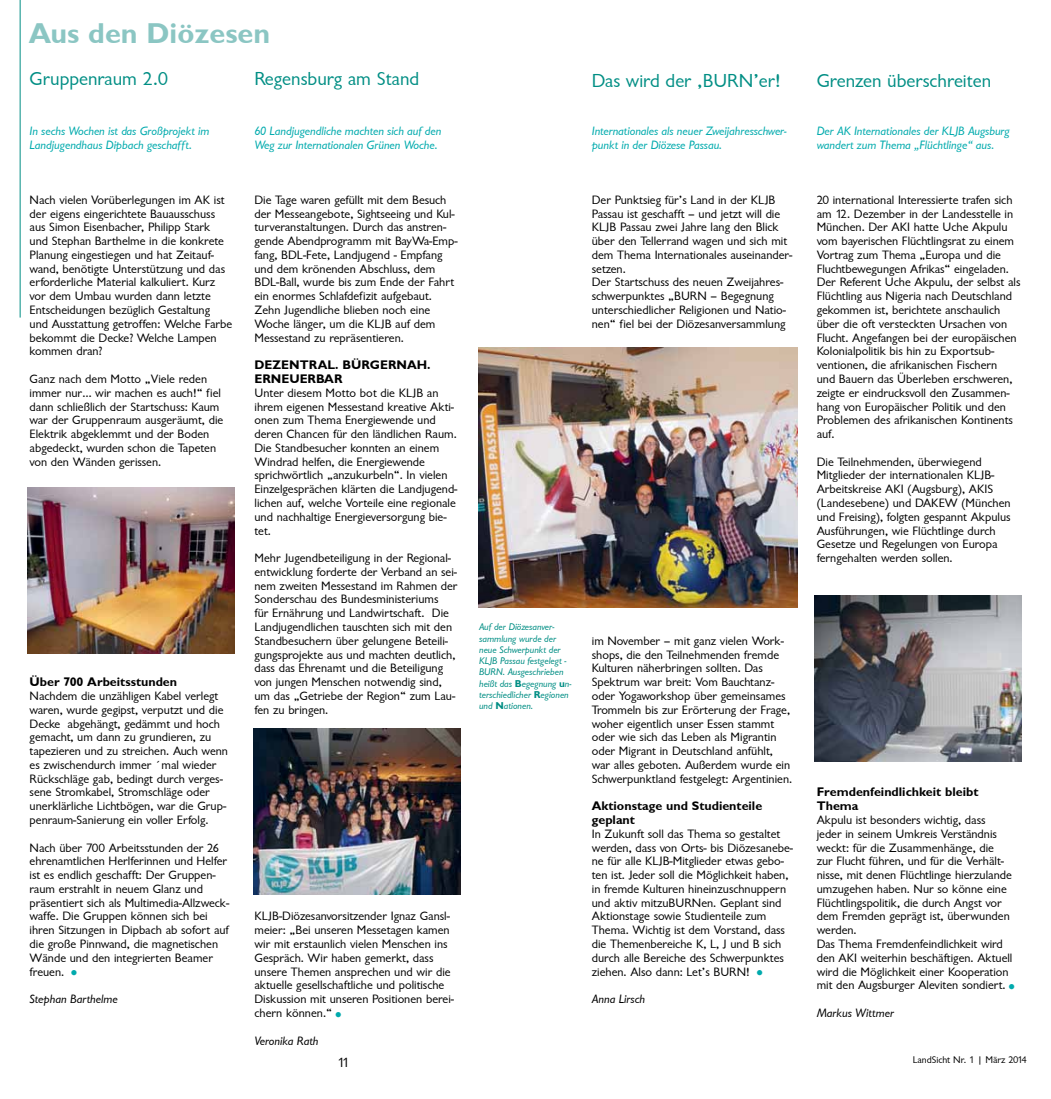
<style>
.page{position:relative;width:1051px;height:1099px;background:#fff}
.page>*{position:absolute;margin:0;border:0;box-sizing:border-box;transform-origin:0 0}
.t1{font:28.75px "Garrison Sans BOLD";color:#8bc6c3}
.t2{font:19.38px "Garrison Sans";color:#008e84}
.t3{font:13.75px "Garrison Sans";color:#000}
.t4{font:12.5px/13.8px "Garrison Sans";color:#000}
.t5{font:12.5px/13.8px "Garrison Sans ITALIC";letter-spacing:-.005em;color:#00aaad}
.t6{font:12.5px/13.8px "Garrison Sans BOLD";color:#000}
.t7{font:12.5px "Garrison Sans ITALIC";color:#000}
.t8{font:10px/11.2px "Garrison Sans ITALIC";color:#008e84}
.t9{font:10px "Garrison Sans";color:#000}
.s1{font-size:18.75px;color:#00aaad}
.s2{font-family:"Garrison Sans BOLD"}
</style>
<div class="page">
<hr style="left:20px;top:0;width:1px;height:317px;background:#008e84">
<img style="left:27px;top:487px;width:207px;height:166px">
<img style="left:253px;top:728px;width:207px;height:166px">
<img style="left:478px;top:348px;width:319px;height:259px">
<img style="left:814px;top:595px;width:207px;height:166px">
<h1 class="t1" style="left:29px;top:17px;width:243px">Aus den Diözesen</h1>
<h2 class="t2" style="left:30px;top:68px;width:140px">Gruppenraum 2.0</h2>
<p class="t5" style="left:30px;top:124px;width:181px">In sechs Wochen ist das Großprojekt im<br>Landjugendhaus Dipbach geschafft.</p>
<h2 class="t2" style="left:254px;top:68px;width:166px">Regensburg am Stand</h2>
<p class="t5" style="left:254px;top:124px;width:188px">60 Landjugendliche machten sich auf den<br>Weg zur Internationalen Grünen Woche.</p>
<p class="t4" style="left:30px;top:193px;width:204px">Nach vielen Vorüberlegungen im AK ist der eigens eingerichtete Bauausschuss aus Simon Eisenbacher, Philipp Stark<br>und Stephan Barthelme in die konkrete Planung eingestiegen und hat Zeitauf&shy;wand, benötigte Unterstützung und das erforderliche Material kalkuliert. Kurz vor dem Umbau wurden dann letzte Entscheidungen bezüglich Gestaltung<br>und Ausstattung getroffen: Welche Farbe bekommt die Decke? Welche Lampen kommen dran?</p>
<p class="t4" style="left:30px;top:372px;width:195px">Ganz nach dem Motto „Viele reden immer nur… wir machen es auch!“ fiel dann schließlich der Startschuss: Kaum war der Gruppenraum ausgeräumt, die Elektrik abgeklemmt und der Boden abgedeckt, wurden schon die Tapeten von den Wänden gerissen.</p>
<p class="t6" style="left:30px;top:675px;width:149px">Über 700 Arbeitsstunden</p>
<p class="t4" style="left:30px;top:689px;width:200px">Nachdem die unzähligen Kabel verlegt waren, wurde gegipst, verputzt und die Decke abgehängt, gedämmt und hoch gemacht, um dann zu grundieren, zu tapezieren und zu streichen. Auch wenn es zwischendurch immer ´mal wieder Rückschläge gab, bedingt durch verges&shy;sene Stromkabel, Stromschläge oder unerklärliche Lichtbögen, war die Grup&shy;penraum-Sanierung ein voller Erfolg.</p>
<p class="t4" style="left:30px;top:840px;width:201px">Nach über 700 Arbeitsstunden der 26 ehrenamtlichen Herlferinnen und Helfer ist es endlich geschafft: Der Gruppen&shy;raum erstrahlt in neuem Glanz und präsentiert sich als Multimedia-Allzweck&shy;waffe. Die Gruppen können sich bei ihren Sitzungen in Dipbach ab sofort auf die große Pinnwand, die magnetischen Wände und den integrierten Beamer freuen. <span class="s1">•</span></p>
<p class="t7" style="left:30px;top:992px;width:90px">Stephan Barthelme</p>
<p class="t4" style="left:254px;top:193px;width:205px">Die Tage waren gefüllt mit dem Besuch der Messeangebote, Sightseeing und Kul&shy;turveranstaltungen. Durch das anstren&shy;gende Abendprogramm mit BayWa-Emp&shy;fang, BDL-Fete, Landjugend - Empfang und dem krönenden Abschluss, dem BDL-Ball, wurde bis zum Ende der Fahrt ein enormes Schlafdefizit aufgebaut.<br>Zehn Jugendliche blieben noch eine Woche länger, um die KLJB auf dem Messestand zu repräsentieren.</p>
<p class="t6" style="left:254px;top:358px;width:178px">DEZENTRAL. BÜRGERNAH.<br>ERNEUERBAR</p>
<p class="t4" style="left:254px;top:386px;width:204px">Unter diesem Motto bot die KLJB an ihrem eigenen Messestand kreative Akti&shy;onen zum Thema Energiewende und deren Chancen für den ländlichen Raum.<br>Die Standbesucher konnten an einem Windrad helfen, die Energiewende sprichwörtlich „anzukurbeln“. In vielen Einzelgesprächen klärten die Landjugend&shy;lichen auf, welche Vorteile eine regionale und nachhaltige Energieversorgung bie&shy;tet.</p>
<p class="t4" style="left:254px;top:551px;width:205px">Mehr Jugendbeteiligung in der Regional&shy;entwicklung forderte der Verband an sei&shy;nem zweiten Messestand im Rahmen der Sonderschau des Bundesministeriums<br>für Ernährung und Landwirtschaft. Die Landjugendlichen tauschten sich mit den Standbesuchern über gelungene Beteili&shy;gungsprojekte aus und machten deutlich, dass das Ehrenamt und die Beteiligung von jungen Menschen notwendig sind, um das „Getriebe der Region“ zum Lau&shy;fen zu bringen.</p>
<p class="t4" style="left:254px;top:909px;width:201px">KLJB-Diözesanvorsitzender Ignaz Gansl&shy;meier: „Bei unseren Messetagen kamen wir mit erstaunlich vielen Menschen ins Gespräch. Wir haben gemerkt, dass unsere Themen ansprechen und wir die aktuelle gesellschaftliche und politische Diskussion mit unseren Positionen berei&shy;chern können.“<span class="s1">•</span></p>
<p class="t7" style="left:254px;top:1033px;width:65px">Veronika Rath</p>
<h2 class="t2" style="left:591px;top:70px;width:190px">Das wird der ‚BURN’er!</h2>
<p class="t5" style="left:591px;top:124px;width:196px">Internationales als neuer Zweijahresschwer&shy;punkt in der Diözese Passau.</p>
<p class="t4" style="left:591px;top:193px;width:202px">Der Punktsieg für’s Land in der KLJB Passau ist geschafft – und jetzt will die KLJB Passau zwei Jahre lang den Blick über den Tellerrand wagen und sich mit dem Thema Internationales auseinander&shy;setzen.<br>Der Startschuss des neuen Zweijahres&shy;schwerpunktes „BURN – Begegnung unterschiedlicher Religionen und Natio&shy;nen“ fiel bei der Diözesanversammlung</p>
<p class="t8" style="left:479px;top:621px;width:94px">Auf der Diözesanver&shy;sammlung wurde der neue Schwerpunkt der<br>KLJB Passau festgelegt -<br>BURN. Ausgeschrieben heißt das <span class="s2">B</span>egegnung <span class="s2">u</span>n&shy;terschiedlicher <span class="s2">R</span>egionen und <span class="s2">N</span>ationen.</p>
<p class="t4" style="left:591px;top:634px;width:202px">im November – mit ganz vielen Work&shy;shops, die den Teilnehmenden fremde Kulturen näherbringen sollten. Das Spektrum war breit: Vom Bauchtanz&shy;oder Yogaworkshop über gemeinsames Trommeln bis zur Erörterung der Frage, woher eigentlich unser Essen stammt oder wie sich das Leben als Migrantin oder Migrant in Deutschland anfühlt, war alles geboten. Außerdem wurde ein Schwerpunktland festgelegt: Argentinien.</p>
<p class="t6" style="left:591px;top:799px;width:172px">Aktionstage und Studienteile geplant</p>
<p class="t4" style="left:591px;top:827px;width:203px">In Zukunft soll das Thema so gestaltet werden, dass von Orts- bis Diözesanebe&shy;ne für alle KLJB-Mitglieder etwas gebo&shy;ten ist. Jeder soll die Möglichkeit haben, in fremde Kulturen hineinzuschnuppern und aktiv mitzuBURNen. Geplant sind Aktionstage sowie Studienteile zum Thema. Wichtig ist dem Vorstand, dass die Themenbereiche K, L, J und B sich durch alle Bereiche des Schwerpunktes ziehen. Also dann: Let’s BURN! <span class="s1">•</span></p>
<p class="t7" style="left:591px;top:992px;width:55px">Anna Lirsch</p>
<h2 class="t2" style="left:816px;top:70px;width:176px">Grenzen überschreiten</h2>
<p class="t5" style="left:816px;top:124px;width:194px">Der AK Internationales der KLJB Augsburg wandert zum Thema „Flüchtlinge“ aus.</p>
<p class="t4" style="left:816px;top:193px;width:205px">20 international Interessierte trafen sich am 12. Dezember in der Landesstelle in München. Der AKI hatte Uche Akpulu vom bayerischen Flüchtlingsrat zu einem Vortrag zum Thema „Europa und die Fluchtbewegungen Afrikas“ eingeladen.<br>Der Referent Uche Akpulu, der selbst als Flüchtling aus Nigeria nach Deutschland gekommen ist, berichtete anschaulich über die oft versteckten Ursachen von Flucht. Angefangen bei der europäischen Kolonialpolitik bis hin zu Exportsub&shy;ventionen, die afrikanischen Fischern<br>und Bauern das Überleben erschweren, zeigte er eindrucksvoll den Zusammen&shy;hang von Europäischer Politik und den Problemen des afrikanischen Kontinents auf.</p>
<p class="t4" style="left:816px;top:455px;width:195px">Die Teilnehmenden, überwiegend Mitglieder der internationalen KLJB-Arbeitskreise AKI (Augsburg), AKIS (Landesebene) und DAKEW (München und Freising), folgten gespannt Akpulus Ausführungen, wie Flüchtlinge durch Gesetze und Regelungen von Europa ferngehalten werden sollen.</p>
<p class="t6" style="left:816px;top:785px;width:163px">Fremdenfeindlichkeit bleibt<br>Thema</p>
<p class="t4" style="left:816px;top:813px;width:203px">Akpulu ist besonders wichtig, dass<br>jeder in seinem Umkreis Verständnis weckt: für die Zusammenhänge, die<br>zur Flucht führen, und für die Verhält&shy;nisse, mit denen Flüchtlinge hierzulande umzugehen haben. Nur so könne eine Flüchtlingspolitik, die durch Angst vor dem Fremden geprägt ist, überwunden werden.<br>Das Thema Fremdenfeindlichkeit wird den AKI weiterhin beschäftigen. Aktuell wird die Möglichkeit einer Kooperation mit den Augsburger Aleviten sondiert.<span class="s1">•</span></p>
<p class="t7" style="left:816px;top:1005px;width:79px">Markus Wittmer</p>
<p class="t3" style="left:337px;top:1055px;width:14px">11</p>
<p class="t9" style="left:912px;top:1054px;width:116px">LandSicht Nr. 1 | März 2014</p>
</div>
